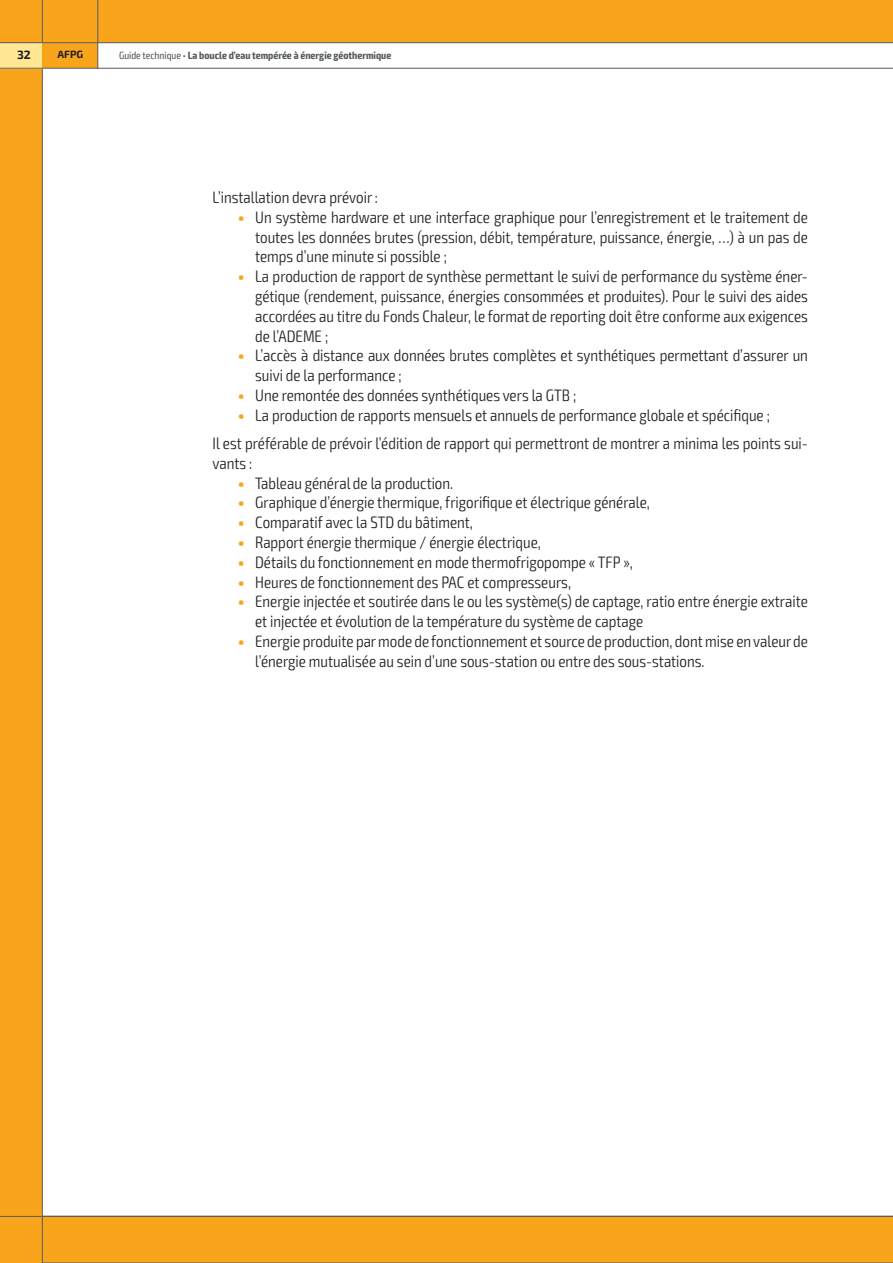
<style>
.page{position:relative;width:893px;height:1263px;background:#fff}
.page>*{position:absolute;margin:0;border:0;box-sizing:border-box;transform-origin:0 0}
.courant{font:300 condensed 16.5px/19.8px "Exo 2";color:#231f20}
.t1{font:700 12px "Exo 2";color:#231f20}
.t2{font:700 condensed 10.5px "Exo 2";color:#575c60}
.t3{font:700 10.5px "Exo 2";color:#231f20}
.s1{font-weight:400}
.s2{font-weight:900;font-stretch:normal;color:#f9a51b}
</style>
<div class="page">
<div style="left:0;top:0;width:893px;height:43px;background:#f9a51b"></div>
<div style="left:43px;top:1217px;width:850px;height:46px;background:#f9a51b"></div>
<div style="left:0;top:0;width:43px;height:1263px;background:#f9a51b"></div>
<div style="left:0;top:43px;width:43px;height:25px;background:#ffe794"></div>
<div style="left:43px;top:43px;width:55px;height:25px;background:#f9a51b"></div>
<hr style="left:98px;top:0;width:1px;height:69px;background:#575c60">
<hr style="left:0;top:42px;width:893px;height:1px;background:#575c60">
<hr style="left:0;top:68px;width:893px;height:1px;background:#575c60">
<hr style="left:0;top:1216px;width:893px;height:1px;background:#575c60">
<p class="t1" style="left:17px;top:46px;width:15px">32</p>
<p class="t3" style="left:57px;top:47px;width:27px">AFPG</p>
<p class="t2" style="left:119px;top:49px;width:274px"><span class="s1">Guide technique •</span> La boucle d’eau tempérée à énergie géothermique</p>
<p class="courant" style="left:213px;top:188px;width:167px">L’installation devra prévoir :</p>
<p class="courant" style="left:255px;top:207px;width:554px;text-align:justify;text-indent:-17px"><span class="s2">•</span> Un système hardware et une interface graphique pour l’enregistrement et le traitement de toutes les données brutes (pression, débit, température, puissance, énergie, …) à un pas de temps d’une minute si possible ;</p>
<p class="courant" style="left:255px;top:267px;width:554px;text-align:justify;text-indent:-17px"><span class="s2">•</span> La production de rapport de synthèse permettant le suivi de performance du système éner&shy;gétique (rendement, puissance, énergies consommées et produites). Pour le suivi des aides accordées au titre du Fonds Chaleur, le format de reporting doit être conforme aux exigences de l’ADEME ;</p>
<p class="courant" style="left:255px;top:346px;width:554px;text-indent:-17px"><span class="s2">•</span> L’accès à distance aux données brutes complètes et synthétiques permettant d’assurer un suivi de la performance ;</p>
<p class="courant" style="left:238px;top:386px;width:340px"><span class="s2">•</span> Une remontée des données synthétiques vers la GTB ;</p>
<p class="courant" style="left:238px;top:405px;width:533px"><span class="s2">•</span> La production de rapports mensuels et annuels de performance globale et spécifique ;</p>
<p class="courant" style="left:213px;top:434px;width:597px">Il est préférable de prévoir l’édition de rapport qui permettront de montrer a minima les points sui&shy;vants :</p>
<p class="courant" style="left:238px;top:473px;width:217px"><span class="s2">•</span> Tableau général de la production.</p>
<p class="courant" style="left:238px;top:493px;width:413px"><span class="s2">•</span> Graphique d’énergie thermique, frigorifique et électrique générale,</p>
<p class="courant" style="left:238px;top:513px;width:236px"><span class="s2">•</span> Comparatif avec la STD du bâtiment,</p>
<p class="courant" style="left:238px;top:533px;width:304px"><span class="s2">•</span> Rapport énergie thermique / énergie électrique,</p>
<p class="courant" style="left:238px;top:552px;width:396px"><span class="s2">•</span> Détails du fonctionnement en mode thermofrigopompe « TFP »,</p>
<p class="courant" style="left:238px;top:572px;width:334px"><span class="s2">•</span> Heures de fonctionnement des PAC et compresseurs,</p>
<p class="courant" style="left:255px;top:592px;width:554px;text-indent:-17px"><span class="s2">•</span> Energie injectée et soutirée dans le ou les système(s) de captage, ratio entre énergie extraite et injectée et évolution de la température du système de captage</p>
<p class="courant" style="left:255px;top:632px;width:554px;text-indent:-17px"><span class="s2">•</span> Energie produite par mode de fonctionnement et source de production, dont mise en valeur de l’énergie mutualisée au sein d’une sous-station ou entre des sous-stations.</p>
</div>
